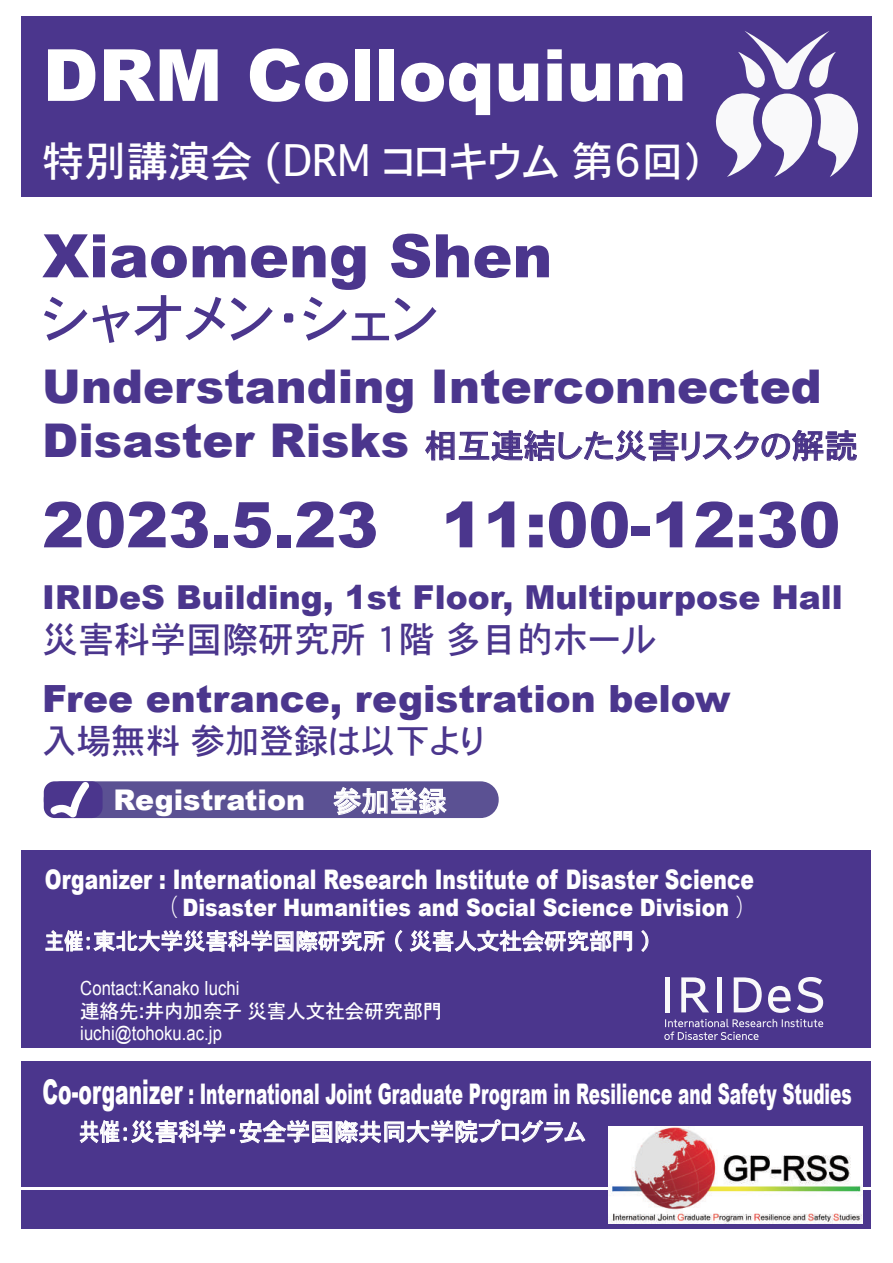
<style>
.page{position:relative;width:893px;height:1263px;background:#fff}
.page>*{position:absolute;margin:0;border:0;box-sizing:border-box;transform-origin:0 0}
.t1{font:900 72px "Arial";color:#fff}
.t2{font:900 63px "Arial";color:#4b368d}
.t3{font:900 60px "Arial";color:#4b368d}
.t4{font:54px "Osaka";color:#4b368d}
.t5{font:900 46.5px "Arial";color:#4b368d}
.t6{font:42px "Osaka";color:#fff}
.t7{font:900 37.5px "Arial";color:#4b368d}
.t8{font:36px "Osaka";color:#4b368d}
.t9{font:34.5px "Osaka";color:#4b368d}
.t10{font:900 33px "Arial";color:#4b368d}
.t11{font:33px "Osaka";color:#4b368d}
.t12{font:900 28.5px "Arial";color:#fff}
.t13{font:900 28.35px "Arial";color:#fff;scale:.59 1}
.t14{font:900 27px "Arial";color:#fff;scale:.75 1}
.t15{font:900 24px "Arial";color:#fff;scale:.85 1}
.t16{font:24px "Osaka";color:#fff;scale:.85 1}
.t17{font:22.5px "Osaka";color:#fff;scale:.85 1}
.t18{font:19.5px "Arial";color:#fff;scale:.85 1}
.t19{font:19.5px "Osaka";color:#fff}
.s1{font-family:"Arial";font-weight:900;font-size:46.5px}
.s2{font-family:"Osaka";font-weight:400}
.s3{font-family:"Koz Go Pr 6 N";font-weight:400}
.s4{font-size:34.05px}
</style>
<div class="page">
<div style="left:21px;top:1061px;width:849px;height:126px;background:#4b368d"></div>
<div style="left:21px;top:1191px;width:849px;height:38px;background:#4b368d"></div>
<div style="left:21px;top:16px;width:851px;height:181px;background:#4b368d"></div>
<svg style="left:716px;top:31px;width:142px;height:146px"></svg>
<svg style="left:425px;top:430px;width:432px;height:31px"></svg>
<div style="left:22px;top:850px;width:849px;height:197px;background:#4b368d"></div>
<svg style="left:46px;top:930px;width:339px;height:22px"></svg>
<svg style="left:395px;top:930px;width:7px;height:22px"></svg>
<svg style="left:410px;top:930px;width:222px;height:22px"></svg>
<svg style="left:641px;top:930px;width:7px;height:22px"></svg>
<svg style="left:80px;top:1119px;width:505px;height:24px"></svg>
<div style="left:665px;top:977px;width:5px;height:35px;background:#f9f9fa"></div>
<div style="left:717px;top:977px;width:5px;height:35px;background:#f9f9fa"></div>
<svg style="left:681px;top:977px;width:28px;height:35px"></svg>
<svg style="left:734px;top:977px;width:28px;height:35px"></svg>
<svg style="left:768px;top:986px;width:23px;height:27px"></svg>
<svg style="left:797px;top:977px;width:26px;height:36px"></svg>
<svg style="left:664px;top:1019px;width:159px;height:21px"></svg>
<img style="left:608px;top:1127px;width:255px;height:96px">
<div style="left:44px;top:781px;width:455px;height:37px;background:#5b5193;border-radius:18px"></div>
<div style="left:44px;top:781px;width:59px;height:37px;background:#4b368d;border-radius:11px"></div>
<svg style="left:333px;top:787px;width:114px;height:28px"></svg>
<svg style="left:48px;top:781px;width:42px;height:37px"></svg>
<h1 class="t1" style="left:43px;top:23px;width:646px">DRM Colloquium</h1>
<h3 class="t6" style="left:43px;top:134px;width:664px">特別講演会 (DRM コロキウム 第6回）</h3>
<h3 class="t3" style="left:42px;top:212px;width:512px">Xiaomeng Shen</h3>
<h3 class="t4" style="left:42px;top:283px;width:398px">シャオメン・シェン</h3>
<h3 class="t5" style="left:42px;top:353px;width:781px">Understanding Interconnected</h3>
<p class="t11" style="left:42px;top:424px;width:817px"><span class="s1">Disaster Risks</span> 相互連結した災害リスクの解読</p>
<h2 class="t2" style="left:42px;top:479px;width:800px">2023.5.23 11:00-12:30</h2>
<p class="t10" style="left:42px;top:573px;width:802px">IRIDeS Building, 1st Floor, Multipurpose Hall</p>
<p class="t8" style="left:42px;top:616px;width:616px">災害科学国際研究所　１階　多目的ホール</p>
<h3 class="t7" style="left:42px;top:672px;width:690px">Free entrance, registration below</h3>
<p class="t9" style="left:42px;top:718px;width:443px">入場無料　参加登録は以下より</p>
<p class="t12" style="left:114px;top:779px;width:335px">Registration <span class="s2">参加登録</span></p>
<p class="t14" style="left:45px;top:859px;width:947px">Organizer : International Research Institute of Disaster Science</p>
<p class="t15" style="left:157px;top:890px;width:706px"><span class="s3">（</span> Disaster Humanities and Social Science Division <span class="s3">）</span></p>
<p class="t17" style="left:45px;top:926px;width:715px">主催：東北大学災害科学国際研究所　（ 災害人文社会研究部門 ）</p>
<p class="t18" style="left:80px;top:975px;width:189px">Contact:Kanako Iuchi</p>
<p class="t19" style="left:80px;top:998px;width:363px">連絡先:井内加奈子 災害人文社会研究部門</p>
<p class="t18" style="left:80px;top:1020px;width:168px">iuchi@tohoku.ac.jp</p>
<p class="t13" style="left:43px;top:1073px;width:1373px"><span class="s4">Co-organizer</span> : International Joint Graduate Program in Resilience and Safety Studies</p>
<p class="t16" style="left:79px;top:1116px;width:598px">共催：災害科学・安全学国際共同大学院プログラム</p>
</div>
